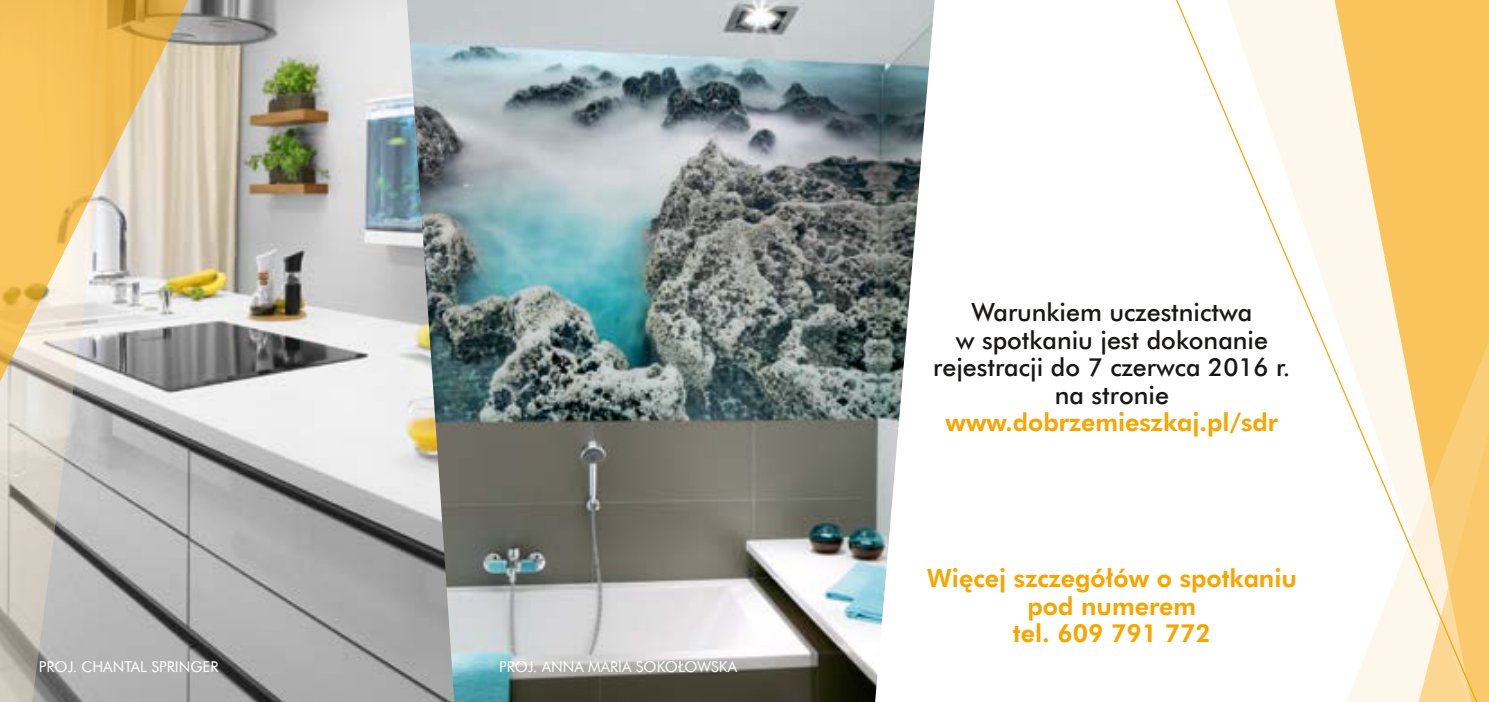
<style>
.page{position:relative;width:1489px;height:702px;background:#fff}
.page>*{position:absolute;margin:0;border:0;box-sizing:border-box;transform-origin:0 0}
.t1{font:25px/27.5px "Futura Md EU";color:#181716;text-align:center}
.t2{font:25px/27.5px "Futura Hv EU";color:#f7a500;text-align:center}
.t3{font:15px "Futura EU";color:#fff}
.s1{font-family:"Futura Hv EU";color:#f7a500}
</style>
<div class="page">
<img style="left:143px;top:0;width:264px;height:702px">
<img style="left:407px;top:0;width:527px;height:702px">
<svg style="left:0;top:679px;width:143px;height:23px;background:#a6a4a1"></svg>
<svg style="left:0;top:0;width:219px;height:679px;background:#cdbda0"></svg>
<svg style="left:1176px;top:0;width:312px;height:702px"></svg>
<p class="t3" style="left:39px;top:657px;width:181px">PROJ. CHANTAL SPRINGER</p>
<p class="t3" style="left:499px;top:657px;width:239px">PROJ. ANNA MARIA SOKOŁOWSKA</p>
<p class="t1" style="left:933px;top:300px;width:358px">Warunkiem uczestnictwa<br>w spotkaniu jest dokonanie rejestracji do 7 czerwca 2016 r. na stronie <span class="s1">www.dobrzemieszkaj.pl/sdr</span></p>
<p class="t2" style="left:926px;top:565px;width:372px">Więcej szczegółów o spotkaniu pod numerem<br>tel. 609 791 772</p>
</div>
